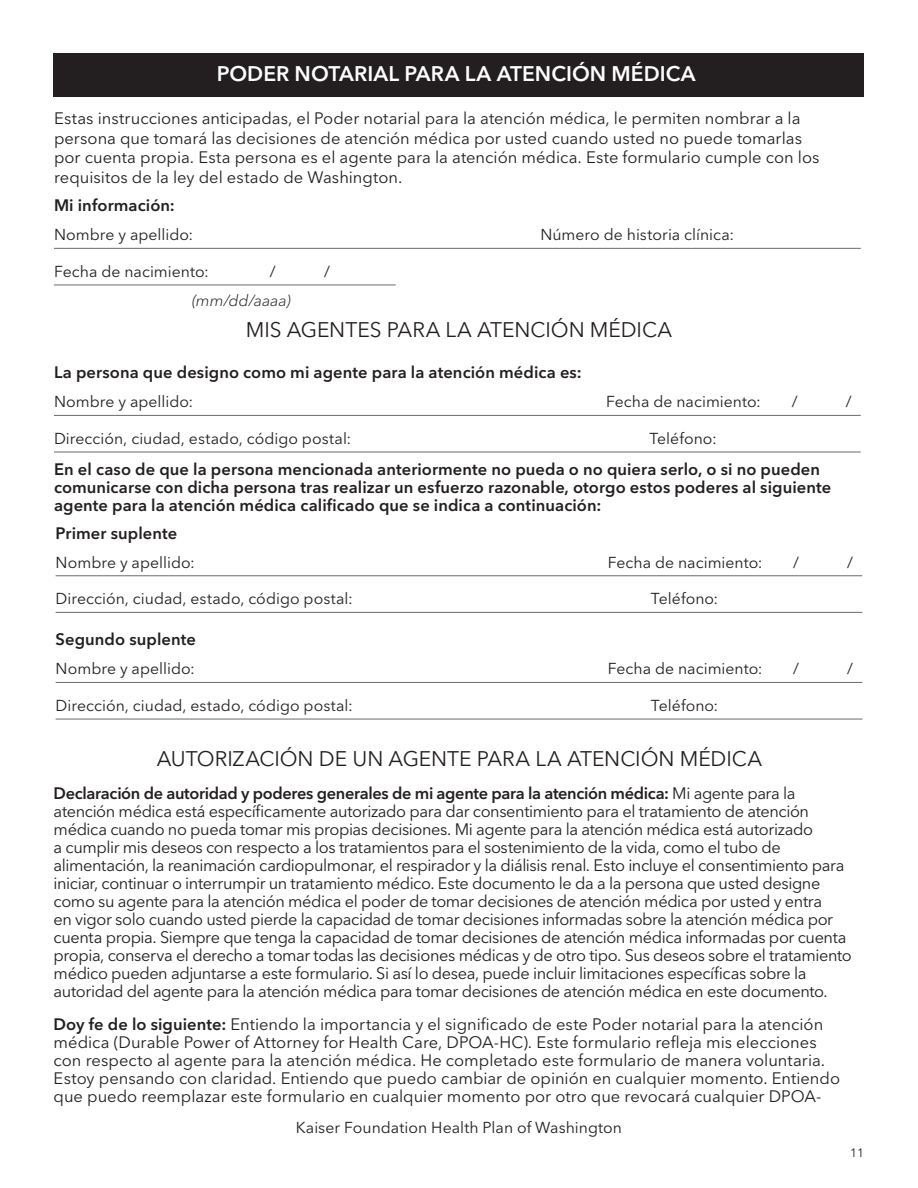
<style>
.page{position:relative;width:918px;height:1188px;background:#fff}
.page>*{position:absolute;margin:0;border:0;box-sizing:border-box;transform-origin:0 0}
.SECTION{font:21px "Avenir Next LT Pro";color:#231f20}
.SECTION-2{font:600 21px "Avenir Next LT Pro";color:#fff}
.subhead_2-COLUMNS{font:16.5px/18px "Avenir Next LT Pro";letter-spacing:-.02em;color:#231f20}
.subhead_2-COLUMNS-2{font:16.5px/18px "Avenir Next LT Pro";color:#231f20}
.subhead_2-COLUMNS-3{font:600 16.5px/18px "Avenir Next LT Pro";letter-spacing:.005em;color:#231f20}
.body_COLUMNS{font:16.5px/19.5px "Avenir Next LT Pro";color:#231f20}
.body_COLUMNS-2{font:15.75px "Avenir Next LT Pro";letter-spacing:.005em;color:#231f20}
.body_COLUMNS-3{font:italic 300 15.75px "Avenir Next LT Pro";letter-spacing:-.005em;color:#231f20}
.t1{font:12px "Avenir Next LT Pro";color:#231f20}
.s1{font-weight:600}
</style>
<div class="page">
<div style="left:54px;top:54px;width:810px;height:43px;background:#231f20"></div>
<hr style="left:54px;top:248px;width:807px;height:1px;background:#676c72">
<hr style="left:54px;top:415px;width:807px;height:1px;background:#676c72">
<hr style="left:54px;top:452px;width:807px;height:1px;background:#676c72">
<hr style="left:56px;top:575px;width:806px;height:1px;background:#676c72">
<hr style="left:56px;top:612px;width:806px;height:1px;background:#676c72">
<hr style="left:56px;top:682px;width:806px;height:1px;background:#676c72">
<hr style="left:56px;top:719px;width:806px;height:1px;background:#676c72">
<hr style="left:54px;top:285px;width:342px;height:1px;background:#676c72">
<p class="SECTION-2" style="left:217px;top:61px;width:481px">PODER NOTARIAL PARA LA ATENCIÓN MÉDICA</p>
<p class="body_COLUMNS" style="left:54px;top:109px;width:767px">Estas instrucciones anticipadas, el Poder notarial para la atención médica, le permiten nombrar a la persona que tomará las decisiones de atención médica por usted cuando usted no puede tomarlas por cuenta propia. Esta persona es el agente para la atención médica. Este formulario cumple con los requisitos de la ley del estado de Washington.</p>
<p class="subhead_2-COLUMNS-3" style="left:54px;top:197px;width:122px">Mi información:</p>
<p class="body_COLUMNS-2" style="left:54px;top:225px;width:141px">Nombre y apellido:</p>
<p class="body_COLUMNS-2" style="left:54px;top:262px;width:156px">Fecha de nacimiento:</p>
<p class="body_COLUMNS-2" style="left:270px;top:262px;width:7px">/</p>
<p class="body_COLUMNS-2" style="left:324px;top:262px;width:7px">/</p>
<p class="body_COLUMNS-3" style="left:192px;top:291px;width:100px">(mm/dd/aaaa)</p>
<p class="body_COLUMNS-2" style="left:540px;top:225px;width:195px">Número de historia clínica:</p>
<p class="SECTION" style="left:246px;top:317px;width:428px">MIS AGENTES PARA LA ATENCIÓN MÉDICA</p>
<p class="subhead_2-COLUMNS-3" style="left:54px;top:364px;width:529px">La persona que designo como mi agente para la atención médica es:</p>
<p class="body_COLUMNS-2" style="left:54px;top:392px;width:141px">Nombre y apellido:</p>
<p class="body_COLUMNS-2" style="left:54px;top:429px;width:299px">Dirección, ciudad, estado, código postal:</p>
<p class="body_COLUMNS-2" style="left:649px;top:429px;width:69px">Teléfono:</p>
<p class="body_COLUMNS-2" style="left:606px;top:392px;width:156px">Fecha de nacimiento:</p>
<p class="body_COLUMNS-2" style="left:792px;top:392px;width:7px">/</p>
<p class="body_COLUMNS-2" style="left:846px;top:392px;width:7px">/</p>
<p class="subhead_2-COLUMNS-3" style="left:54px;top:460px;width:779px">En el caso de que la persona mencionada anteriormente no pueda o no quiera serlo, o si no pueden comunicarse con dicha persona tras realizar un esfuerzo razonable, otorgo estos poderes al siguiente agente para la atención médica calificado que se indica a continuación:</p>
<p class="subhead_2-COLUMNS-3" style="left:56px;top:524px;width:123px">Primer suplente</p>
<p class="body_COLUMNS-2" style="left:56px;top:553px;width:141px">Nombre y apellido:</p>
<p class="body_COLUMNS-2" style="left:56px;top:589px;width:299px">Dirección, ciudad, estado, código postal:</p>
<p class="body_COLUMNS-2" style="left:651px;top:589px;width:69px">Teléfono:</p>
<p class="body_COLUMNS-2" style="left:608px;top:553px;width:156px">Fecha de nacimiento:</p>
<p class="body_COLUMNS-2" style="left:793px;top:553px;width:7px">/</p>
<p class="body_COLUMNS-2" style="left:847px;top:553px;width:7px">/</p>
<p class="subhead_2-COLUMNS-3" style="left:56px;top:631px;width:142px">Segundo suplente</p>
<p class="body_COLUMNS-2" style="left:56px;top:659px;width:141px">Nombre y apellido:</p>
<p class="body_COLUMNS-2" style="left:56px;top:696px;width:299px">Dirección, ciudad, estado, código postal:</p>
<p class="body_COLUMNS-2" style="left:651px;top:696px;width:69px">Teléfono:</p>
<p class="body_COLUMNS-2" style="left:608px;top:659px;width:156px">Fecha de nacimiento:</p>
<p class="body_COLUMNS-2" style="left:793px;top:659px;width:7px">/</p>
<p class="body_COLUMNS-2" style="left:847px;top:659px;width:7px">/</p>
<p class="SECTION" style="left:157px;top:746px;width:607px">AUTORIZACIÓN DE UN AGENTE PARA LA ATENCIÓN MÉDICA</p>
<p class="subhead_2-COLUMNS" style="left:54px;top:784px;width:800px"><span class="s1">Declaración de autoridad y poderes generales de mi agente para la atención médica:</span> Mi agente para la atención médica está específicamente autorizado para dar consentimiento para el tratamiento de atención médica cuando no pueda tomar mis propias decisiones. Mi agente para la atención médica está autorizado<br>a cumplir mis deseos con respecto a los tratamientos para el sostenimiento de la vida, como el tubo de alimentación, la reanimación cardiopulmonar, el respirador y la diálisis renal. Esto incluye el consentimiento para iniciar, continuar o interrumpir un tratamiento médico. Este documento le da a la persona que usted designe como su agente para la atención médica el poder de tomar decisiones de atención médica por usted y entra<br>en vigor solo cuando usted pierde la capacidad de tomar decisiones informadas sobre la atención médica por cuenta propia. Siempre que tenga la capacidad de tomar decisiones de atención médica informadas por cuenta propia, conserva el derecho a tomar todas las decisiones médicas y de otro tipo. Sus deseos sobre el tratamiento médico pueden adjuntarse a este formulario. Si así lo desea, puede incluir limitaciones específicas sobre la autoridad del agente para la atención médica para tomar decisiones de atención médica en este documento.</p>
<p class="subhead_2-COLUMNS-2" style="left:54px;top:1016px;width:788px"><span class="s1">Doy fe de lo siguiente:</span> Entiendo la importancia y el significado de este Poder notarial para la atención médica (Durable Power of Attorney for Health Care, DPOA-HC). Este formulario refleja mis elecciones con respecto al agente para la atención médica. He completado este formulario de manera voluntaria.<br>Estoy pensando con claridad. Entiendo que puedo cambiar de opinión en cualquier momento. Entiendo que puedo reemplazar este formulario en cualquier momento por otro que revocará cualquier DPOA-</p>
<p class="body_COLUMNS-2" style="left:296px;top:1118px;width:328px">Kaiser Foundation Health Plan of Washington</p>
<p class="t1" style="left:850px;top:1145px;width:15px">11</p>
</div>
